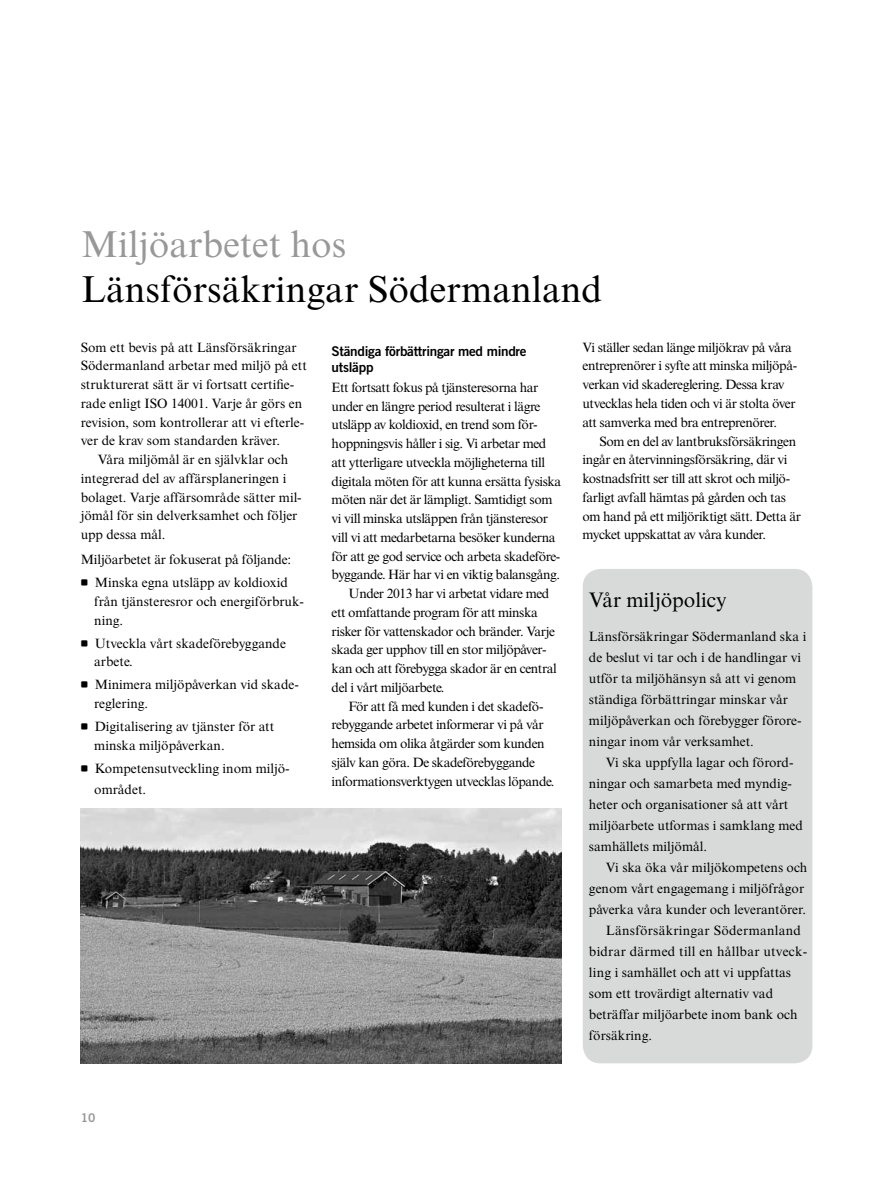
<style>
.page{position:relative;width:893px;height:1191px;background:#fff}
.page>*{position:absolute;margin:0;border:0;box-sizing:border-box;transform-origin:0 0}
.t1{font:37.5px "LF Times";color:#000}
.t2{font:37.5px "LF Times";color:#989898}
.t3{font:21px "LF Times";color:#000}
.t4{font:13.5px/18.8px "LF Times";letter-spacing:-.03em;color:#000}
.t5{font:13.5px/18.8px "LF Times";color:#000}
.t6{font:13.5px "LF Times";letter-spacing:.02em;color:#000}
.t7{font:700 13.5px/15.3px "LF Trade";letter-spacing:-.02em;color:#000}
.t8{font:13.5px "LF Times";letter-spacing:-.01em;color:#000}
.t9{font:700 12px "LF Trade";color:#989898}
</style>
<div class="page">
<div style="left:583px;top:569px;width:229px;height:494px;background:#d8d9d9;border-radius:18px"></div>
<img style="left:81px;top:808px;width:480px;height:255px">
<h1 class="t2" style="left:81px;top:223px;width:267px">Miljöarbetet hos</h1>
<h1 class="t1" style="left:81px;top:268px;width:523px">Länsförsäkringar Södermanland</h1>
<p class="t5" style="left:81px;top:338px;width:228px">Som ett bevis på att Länsförsäkringar Södermanland arbetar med miljö på ett strukturerat sätt är vi fortsatt certifie&shy;rade enligt ISO 14001. Varje år görs en revision, som kontrollerar att vi efterle&shy;ver de krav som standarden kräver.</p>
<p class="t5" style="left:81px;top:450px;width:223px;text-indent:17px">Våra miljömål är en självklar och integrerad del av affärsplaneringen i bolaget. Varje affärsområde sätter mil&shy;jömål för sin delverksamhet och följer upp dessa mål.</p>
<p class="t8" style="left:81px;top:551px;width:212px">Miljöarbetet är fokuserat på följande:</p>
<p class="t5" style="left:94px;top:573px;width:211px;text-indent:-14px">• Minska egna utsläpp av koldioxid från tjänsteresror och energiförbruk&shy;ning.</p>
<p class="t5" style="left:94px;top:633px;width:193px;text-indent:-14px">• Utveckla vårt skadeförebyggande arbete.</p>
<p class="t5" style="left:94px;top:675px;width:206px;text-indent:-14px">• Minimera miljöpåverkan vid skade&shy;reglering.</p>
<p class="t5" style="left:94px;top:717px;width:181px;text-indent:-14px">• Digitalisering av tjänster för att minska miljöpåverkan.</p>
<p class="t5" style="left:94px;top:757px;width:197px;line-height:21.3px;text-indent:-14px">• Kompetensutveckling inom miljö&shy;området.</p>
<p class="t7" style="left:332px;top:343px;width:196px">Ständiga förbättringar med mindre utsläpp</p>
<p class="t4" style="left:332px;top:378px;width:208px">Ett fortsatt fokus på tjänsteresorna har</p>
<p class="t4" style="left:332px;top:397px;width:210px">under en längre period resulterat i lägre</p>
<p class="t4" style="left:332px;top:415px;width:208px">utsläpp av koldioxid, en trend som för-</p>
<p class="t4" style="left:332px;top:434px;width:216px">hoppningsvis håller i sig. Vi arbetar med</p>
<p class="t4" style="left:332px;top:453px;width:215px">att ytterligare utveckla möjligheterna till</p>
<p class="t4" style="left:332px;top:472px;width:231px">digitala möten för att kunna ersätta fysiska</p>
<p class="t4" style="left:332px;top:490px;width:222px">möten när det är lämpligt. Samtidigt som</p>
<p class="t4" style="left:332px;top:509px;width:218px">vi vill minska utsläppen från tjänsteresor</p>
<p class="t4" style="left:332px;top:528px;width:225px">vill vi att medarbetarna besöker kunderna</p>
<p class="t4" style="left:332px;top:547px;width:230px">för att ge god service och arbeta skadeföre-</p>
<p class="t4" style="left:332px;top:565px;width:230px">byggande. Här har vi en viktig balansgång.</p>
<p class="t4" style="left:349px;top:584px;width:202px">Under 2013 har vi arbetat vidare med</p>
<p class="t4" style="left:332px;top:603px;width:208px">ett omfattande program för att minska</p>
<p class="t4" style="left:332px;top:622px;width:225px">risker för vattenskador och bränder. Varje</p>
<p class="t4" style="left:332px;top:640px;width:216px">skada ger upphov till en stor miljöpåver-</p>
<p class="t4" style="left:332px;top:659px;width:227px">kan och att förebygga skador är en central</p>
<p class="t4" style="left:332px;top:678px;width:114px">del i vårt miljöarbete.</p>
<p class="t4" style="left:349px;top:697px;width:196px">För att få med kunden i det skadefö-</p>
<p class="t4" style="left:332px;top:715px;width:213px">rebyggande arbetet informerar vi på vår</p>
<p class="t4" style="left:332px;top:734px;width:215px">hemsida om olika åtgärder som kunden</p>
<p class="t4" style="left:332px;top:753px;width:205px">själv kan göra. De skadeförebyggande</p>
<p class="t4" style="left:332px;top:772px;width:224px">informationsverktygen utvecklas löpande.</p>
<p class="t4" style="left:582px;top:338px;width:216px">Vi ställer sedan länge miljökrav på våra entreprenörer i syfte att minska miljöpå&shy;verkan vid skadereglering. Dessa krav utvecklas hela tiden och vi är stolta över att samverka med bra entreprenörer.</p>
<p class="t4" style="left:582px;top:431px;width:220px;text-indent:17px">Som en del av lantbruksförsäkringen ingår en återvinningsförsäkring, där vi kostnadsfritt ser till att skrot och miljö&shy;farligt avfall hämtas på gården och tas om hand på ett miljöriktigt sätt. Detta är mycket uppskattat av våra kunder.</p>
<h2 class="t3" style="left:589px;top:588px;width:139px">Vår miljöpolicy</h2>
<p class="t5" style="left:589px;top:626px;width:219px;line-height:21px">Länsförsäkringar Södermanland ska i de beslut vi tar och i de handlingar vi utför ta miljöhänsyn så att vi genom ständiga förbättringar minskar vår miljöpåverkan och förebygger förore&shy;ningar inom vår verksamhet.</p>
<p class="t5" style="left:589px;top:752px;width:215px;line-height:21px;text-indent:17px">Vi ska uppfylla lagar och förord&shy;ningar och samarbeta med myndig&shy;heter och organisationer så att vårt miljöarbete utformas i samklang med samhällets miljömål.</p>
<p class="t5" style="left:606px;top:858px;width:203px">Vi ska öka vår miljökompetens och</p>
<p class="t5" style="left:589px;top:879px;width:217px">genom vårt engagemang i miljöfrågor</p>
<p class="t5" style="left:589px;top:900px;width:219px">påverka våra kunder och leverantörer.</p>
<p class="t6" style="left:606px;top:922px;width:197px">Länsförsäkringar Södermanland</p>
<p class="t6" style="left:589px;top:943px;width:220px">bidrar därmed till en hållbar utveck-</p>
<p class="t5" style="left:589px;top:963px;width:204px">ling i samhället och att vi uppfattas</p>
<p class="t5" style="left:589px;top:984px;width:186px">som ett trovärdigt alternativ vad</p>
<p class="t5" style="left:589px;top:1005px;width:210px">beträffar miljöarbete inom bank och</p>
<p class="t5" style="left:589px;top:1026px;width:65px">försäkring.</p>
<p class="t9" style="left:81px;top:1110px;width:16px">10</p>
</div>
